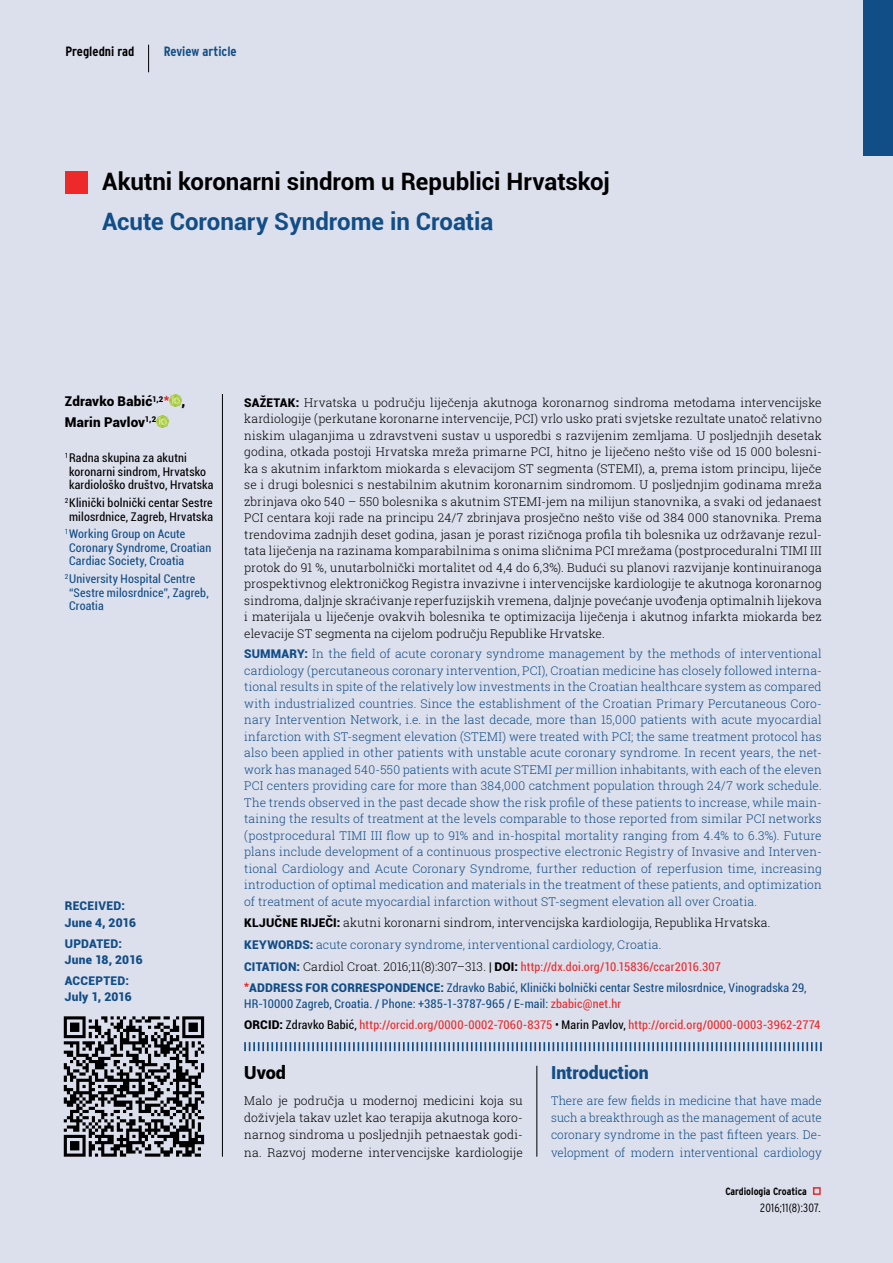
<style>
.page{position:relative;width:893px;height:1263px;background:#dcdfec}
.page>*{position:absolute;margin:0;border:0;box-sizing:border-box;transform-origin:0 0}
.t1{font:700 24px "Roboto";color:#000}
.t2{font:700 24px "Roboto";color:#114d86}
.t3{font:900 18px "Roboto";color:#114d86}
.t4{font:900 18px "Roboto";color:#000}
.t5{font:900 13.5px/20.7px "Roboto";letter-spacing:.01em;color:#000}
.t6{font:700 condensed 13.5px "Interstate";color:#114d86}
.t7{font:700 condensed 13.5px "Interstate";color:#000}
.t8{font:300 12px/16.5px "Roboto Slab";letter-spacing:.01em;color:#000;text-align:justify}
.t9{font:300 12px/16.5px "Roboto Slab";color:#114d86;text-align:justify}
.t10{font:condensed 12px/13.5px "Roboto";letter-spacing:.015em;color:#114d86}
.t11{font:condensed 12px/20.7px "Roboto";letter-spacing:.015em;color:#ee292a}
.t12{font:condensed 12px/13.5px "Roboto";letter-spacing:.015em;color:#000}
.t13{font:900 12px/16.5px "Roboto";letter-spacing:.02em;color:#114d86}
.t14{font:300 condensed 12px "Interstate";letter-spacing:.015em;color:#000}
.t15{font:700 condensed 10.5px "Interstate";color:#000}
.s1{font-family:"Roboto";font-weight:900}
.s2{font-style:italic}
.s3{font-family:"Roboto";font-weight:900;color:#114d86}
.s4{color:#114d86}
.s5{font-weight:900;font-stretch:normal}
.s6{font-family:"Roboto Slab";font-weight:300;font-stretch:normal;color:#000}
.s7{font-family:"Roboto Slab";font-weight:700;font-stretch:normal;color:#000}
.s8{font-weight:900;font-stretch:normal;color:#000}
.s9{color:#ee292a}
.s10{color:#000}
</style>
<div class="page">
<div style="left:863px;top:0;width:30px;height:155px;background:#114d86"></div>
<div style="left:66px;top:171px;width:22px;height:22px;background:#ee292a"></div>
<svg style="left:169px;top:395px;width:13px;height:12px"></svg>
<svg style="left:156px;top:416px;width:12px;height:12px"></svg>
<svg style="left:148px;top:45px;width:1px;height:27px"></svg>
<hr style="left:222px;top:394px;width:1px;height:763px;background:#000">
<hr style="left:537px;top:1066px;width:1px;height:91px;background:#000">
<svg style="left:244px;top:1042px;width:578px;height:9px"></svg>
<div style="left:813px;top:1187px;width:8px;height:8px;border:2px solid #ee292a"></div>
<svg style="left:64px;top:1016px;width:140px;height:141px"></svg>
<p class="t7" style="left:66px;top:44px;width:70px">Pregledni rad</p>
<p class="t6" style="left:164px;top:44px;width:75px">Review article</p>
<h1 class="t1" style="left:102px;top:165px;width:509px">Akutni koronarni sindrom u Republici Hrvatskoj</h1>
<h1 class="t2" style="left:102px;top:204px;width:393px">Acute Coronary Syndrome in Croatia</h1>
<p class="t5" style="left:65px;top:390px;width:122px">Zdravko Babić<sup>1,2</sup><sup>*</sup> ,<br>Marin Pavlov<sup>1,2</sup></p>
<p class="t12" style="left:69px;top:451px;width:146px;text-indent:-4px"><sup>1</sup>Radna skupina za akutni koronarni sindrom, Hrvatsko kardiološko društvo, Hrvatska</p>
<p class="t12" style="left:65px;top:496px;width:150px;text-align:center"><sup>2</sup>Klinički bolnički centar Sestre milosrdnice, Zagreb, Hrvatska</p>
<p class="t10" style="left:69px;top:527px;width:144px;text-indent:-4px"><sup>1</sup>Working Group on Acute<br>Coronary Syndrome, Croatian<br>Cardiac Society, Croatia</p>
<p class="t10" style="left:69px;top:572px;width:141px;text-indent:-4px"><sup>2</sup>University Hospital Centre “Sestre milosrdnice”, Zagreb,<br>Croatia</p>
<p class="t13" style="left:65px;top:897px;width:73px">RECEIVED:<br>June 4, 2016</p>
<p class="t13" style="left:65px;top:934px;width:79px">UPDATED:<br>June 18, 2016</p>
<p class="t13" style="left:65px;top:972px;width:69px">ACCEPTED:<br>July 1, 2016</p>
<p class="t8" style="left:244px;top:394px;width:579px"><span class="s1">SAŽETAK:</span> Hrvatska u području liječenja akutnoga koronarnog sindroma metodama intervencijske kardiologije (perkutane koronarne intervencije, PCI) vrlo usko prati svjetske rezultate unatoč relativno niskim ulaganjima u zdravstveni sustav u usporedbi s razvijenim zemljama. U posljednjih desetak godina, otkada postoji Hrvatska mreža primarne PCI, hitno je liječeno nešto više od 15 000 bolesni&shy;ka s akutnim infarktom miokarda s elevacijom ST segmenta (STEMI), a, prema istom principu, liječe se i drugi bolesnici s nestabilnim akutnim koronarnim sindromom. U posljednjim godinama mreža zbrinjava oko 540 – 550 bolesnika s akutnim STEMI-jem na milijun stanovnika, a svaki od jedanaest PCI centara koji rade na principu 24/7 zbrinjava prosječno nešto više od 384 000 stanovnika. Prema trendovima zadnjih deset godina, jasan je porast rizičnoga profila tih bolesnika uz održavanje rezul&shy;tata liječenja na razinama komparabilnima s onima sličnima PCI mrežama (postproceduralni TIMI III protok do 91 %, unutarbolnički mortalitet od 4,4 do 6,3%). Budući su planovi razvijanje kontinuiranoga prospektivnog elektroničkog Registra invazivne i intervencijske kardiologije te akutnoga koronarnog sindroma, daljnje skraćivanje reperfuzijskih vremena, daljnje povećanje uvođenja optimalnih lijekova i materijala u liječenje ovakvih bolesnika te optimizacija liječenja i akutnog infarkta miokarda bez elevacije ST segmenta na cijelom području Republike Hrvatske.</p>
<p class="t9" style="left:244px;top:645px;width:579px"><span class="s1">SUMMARY:</span> In the field of acute coronary syndrome management by the methods of interventional cardiology (percutaneous coronary intervention, PCI), Croatian medicine has closely followed interna&shy;tional results in spite of the relatively low investments in the Croatian healthcare system as compared with industrialized countries. Since the establishment of the Croatian Primary Percutaneous Coro&shy;nary Intervention Network, i.e. in the last decade, more than 15,000 patients with acute myocardial infarction with ST-segment elevation (STEMI) were treated with PCI; the same treatment protocol has also been applied in other patients with unstable acute coronary syndrome. In recent years, the net&shy;work has managed 540-550 patients with acute STEMI <span class="s2">per</span>million inhabitants, with each of the eleven PCI centers providing care for more than 384,000 catchment population through 24/7 work schedule.<br>The trends observed in the past decade show the risk profile of these patients to increase, while main&shy;taining the results of treatment at the levels comparable to those reported from similar PCI networks (postprocedural TIMI III flow up to 91% and in-hospital mortality ranging from 4.4% to 6.3%). Future plans include development of a continuous prospective electronic Registry of Invasive and Interven&shy;tional Cardiology and Acute Coronary Syndrome, further reduction of reperfusion time, increasing introduction of optimal medication and materials in the treatment of these patients, and optimization of treatment of acute myocardial infarction without ST-segment elevation all over Croatia.</p>
<p class="t8" style="left:244px;top:911px;width:528px;line-height:22px"><span class="s1">KLJUČNE RIJEČI:</span> akutni koronarni sindrom, intervencijska kardiologija, Republika Hrvatska.<br><span class="s3">KEYWORDS:</span> <span class="s4">acute coronary syndrome, interventional cardiology, Croatia.</span></p>
<p class="t10" style="left:244px;top:956px;width:564px;line-height:20.7px"><span class="s5">CITATION:</span> <span class="s6">Cardiol Croat. 2016;11(8):307–313.</span> <span class="s7">|</span> <span class="s8">DOI:</span> <span class="s9">http://dx.doi.org/10.15836/ccar2016.307<br></span><sup>*</sup><span class="s5">ADDRESS FOR CORRESPONDENCE:</span> Zdravko Babić, Klinički bolnički centar Sestre milosrdnice, Vinogradska 29,</p>
<p class="t11" style="left:244px;top:993px;width:578px"><span class="s4">HR-10000 Zagreb, Croatia. / Phone: +385-1-3787-965 / E-mail:</span> zbabic@net.hr<br><span class="s8">ORCID:</span> <span class="s10">Zdravko Babić,</span> http://orcid.org/0000-0002-7060-8375 <span class="s10">• Marin Pavlov,</span> http://orcid.org/0000-0003-3962-2774</p>
<h2 class="t4" style="left:244px;top:1059px;width:43px">Uvod</h2>
<p class="t8" style="left:244px;top:1091px;width:280px;line-height:17.4px">Malo je područja u modernoj medicini koja su doživjela takav uzlet kao terapija akutnoga koro&shy;narnog sindroma u posljednjih petnaestak godi&shy;na. Razvoj moderne intervencijske kardiologije</p>
<h2 class="t3" style="left:551px;top:1059px;width:99px">Introduction</h2>
<p class="t9" style="left:551px;top:1091px;width:272px;line-height:17.4px">There are few fields in medicine that have made such a breakthrough as the management of acute coronary syndrome in the past fifteen years. De&shy;velopment of modern interventional cardiology</p>
<p class="t15" style="left:725px;top:1185px;width:83px">Cardiologia Croatica</p>
<p class="t14" style="left:760px;top:1201px;width:62px">2016;11(8):307.</p>
</div>
